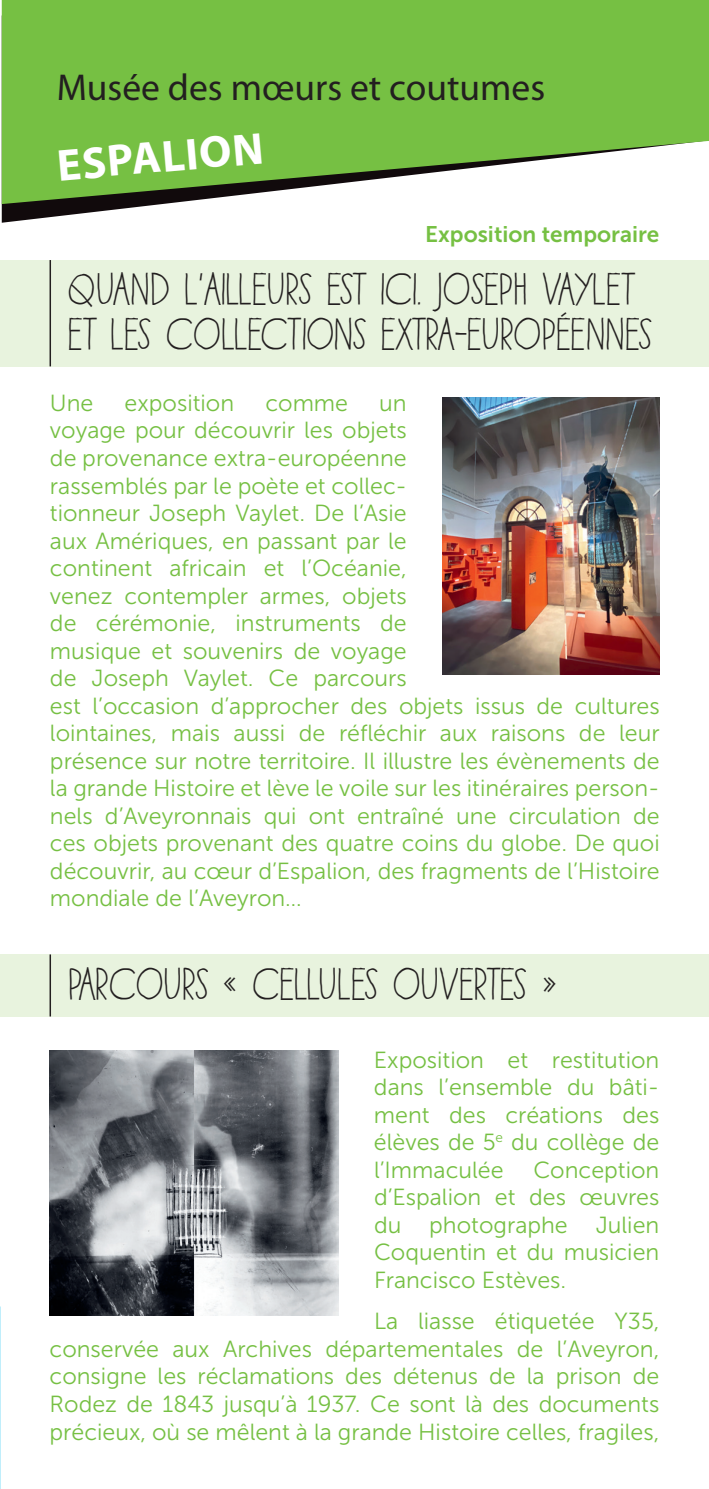
<style>
.page{position:relative;width:709px;height:1489px;background:#fff}
.page>*{position:absolute;margin:0;border:0;box-sizing:border-box;transform-origin:0 0}
.t1{font:700 45px "Myriad Pro";color:#fff}
.t2{font:37.5px "Myriad Pro";color:#231f20}
.t3{font:900 35px/45px "Paris";color:#231f20}
.t4{font:23.25px/27.5px "Museo Sans 300";color:#76c043;text-align:justify}
.t5{font:22.5px "Museo Sans 700";color:#76c043}
</style>
<div class="page">
<svg style="left:2px;top:204px;width:160px;height:19px"></svg>
<svg style="left:2px;top:0;width:707px;height:204px;background:#83c157"></svg>
<div style="left:0;top:260px;width:709px;height:106px;background:#e8f3de"></div>
<div style="left:0;top:954px;width:709px;height:62px;background:#e8f3de"></div>
<hr style="left:50px;top:260px;width:1px;height:106px;background:#231f20">
<hr style="left:50px;top:954px;width:1px;height:62px;background:#231f20">
<img style="left:442px;top:398px;width:217px;height:277px">
<img style="left:50px;top:1050px;width:288px;height:265px">
<h2 class="t2" style="left:57px;top:67px;width:490px">Musée des mœurs et coutumes</h2>
<h1 class="t1" style="left:55px;top:141px;width:208px;rotate:-5deg">ESPALION</h1>
<p class="t5" style="left:425px;top:222px;width:236px">Exposition temporaire</p>
<h3 class="t3" style="left:69px;top:267px;width:585px">QUAND L’AILLEURS EST ICI. JOSEPH VAYLET<br>ET LES COLLECTIONS EXTRA-EUROPéENNES</h3>
<p class="t4" style="left:50px;top:389px;width:45px">Une</p>
<p class="t4" style="left:125px;top:389px;width:111px">exposition</p>
<p class="t4" style="left:265px;top:389px;width:84px">comme</p>
<p class="t4" style="left:50px;top:389px;width:611px;text-align:left;text-indent:329px">un<br>voyage pour découvrir les objets<br>de provenance extra-européenne<br>rassemblés par le poète et collec-<br>tionneur Joseph Vaylet. De l’Asie<br>aux Amériques, en passant par le<br>continent africain et l’Océanie,<br>venez contempler armes, objets<br>de cérémonie, instruments de<br>musique et souvenirs de voyage<br>de Joseph Vaylet. Ce parcours<br>est l’occasion d’approcher des objets issus de cultures lointaines, mais aussi de réfléchir aux raisons de leur présence sur notre territoire. Il illustre les évènements de la grande Histoire et lève le voile sur les itinéraires person&shy;nels d’Aveyronnais qui ont entraîné une circulation de ces objets provenant des quatre coins du globe. De quoi découvrir, au cœur d’Espalion, des fragments de l’Histoire mondiale de l’Aveyron…</p>
<h3 class="t3" style="left:69px;top:961px;width:490px">PARCOURS « CELLULES OUVERTES »</h3>
<p class="t4" style="left:374px;top:1045px;width:287px">Exposition et restitution dans l’ensemble du bâti&shy;ment des créations des élèves de 5<sup>e</sup> du collège de l’Immaculée</p>
<p class="t4" style="left:374px;top:1155px;width:287px;text-indent:159px">Conception d’Espalion et des œuvres du photographe Julien Coquentin et du musicien Francisco Estèves.</p>
<p class="t4" style="left:50px;top:1307px;width:611px;text-indent:324px">La liasse étiquetée Y35, conservée aux Archives départementales de l’Aveyron, consigne les réclamations des détenus de la prison de Rodez de 1843 jusqu’à 1937. Ce sont là des documents précieux, où se mêlent à la grande Histoire celles, fragiles,</p>
</div>
